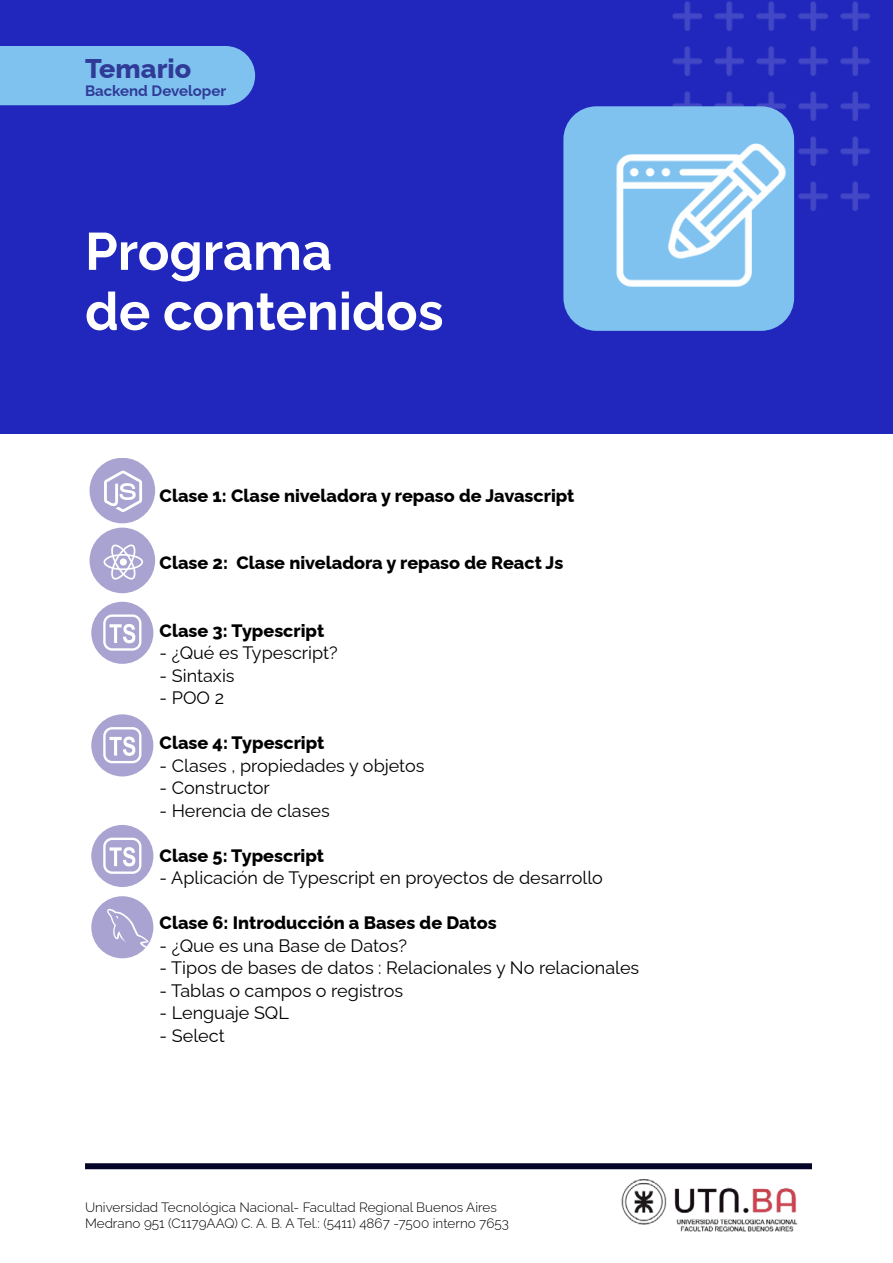
<style>
.page{position:relative;width:893px;height:1263px;background:#fff}
.page>*{position:absolute;margin:0;border:0;box-sizing:border-box;transform-origin:0 0}
.t1{font:700 52.5px/60px "Raleway";color:#fff}
.t2{font:800 27px "Raleway";color:#2f3b97}
.t3{font:18px "Raleway";color:#000}
.t4{font:800 18px "Raleway";color:#000}
.t5{font:700 15px "Raleway";color:#2f3b97}
.t6{font:300 13.5px/16.2px "Raleway";color:#000}
</style>
<div class="page">
<img style="left:621px;top:1179px;width:177px;height:53px">
<div style="left:85px;top:1163px;width:727px;height:6px;background:#050529"></div>
<div style="left:0;top:1px;width:892px;height:433px;background:#2127bc"></div>
<img style="left:672px;top:1px;width:198px;height:218px">
<div style="left:563px;top:106px;width:231px;height:225px;background:#7fc2ef;border-radius:33px"></div>
<img style="left:616px;top:123px;width:178px;height:183px">
<div style="left:0;top:46px;width:255px;height:60px;background:#7fc2ef"></div>
<div style="left:91px;top:602px;width:62px;height:62px;background:#a8a3d1;border-radius:50%"></div>
<svg style="left:109px;top:624px;width:26px;height:19px"></svg>
<div style="left:103px;top:614px;width:38px;height:37px;border:2px solid #fff;border-radius:8px"></div>
<div style="left:91px;top:714px;width:62px;height:62px;background:#a8a3d1;border-radius:50%"></div>
<svg style="left:109px;top:736px;width:26px;height:20px"></svg>
<div style="left:103px;top:727px;width:38px;height:36px;border:2px solid #fff;border-radius:8px"></div>
<div style="left:91px;top:825px;width:62px;height:62px;background:#a8a3d1;border-radius:50%"></div>
<svg style="left:109px;top:847px;width:26px;height:19px"></svg>
<div style="left:103px;top:838px;width:38px;height:36px;border:2px solid #fff;border-radius:8px"></div>
<div style="left:90px;top:458px;width:65px;height:65px;background:#a8a3d1;border-radius:50%"></div>
<svg style="left:104px;top:470px;width:38px;height:42px"></svg>
<div style="left:91px;top:896px;width:62px;height:62px;background:#a8a3d1;border-radius:50%"></div>
<svg style="left:107px;top:908px;width:43px;height:43px"></svg>
<div style="left:90px;top:528px;width:65px;height:65px;background:#a8a3d1;border-radius:50%"></div>
<svg style="left:104px;top:544px;width:39px;height:35px"></svg>
<h2 class="t2" style="left:85px;top:47px;width:108px">Temario</h2>
<p class="t5" style="left:85px;top:78px;width:143px">Backend Developer</p>
<h1 class="t1" style="left:85px;top:215px;width:360px">Programa<br>de contenidos</h1>
<p class="t4" style="left:160px;top:481px;width:416px">Clase 1: Clase niveladora y repaso de Javascript</p>
<p class="t4" style="left:160px;top:548px;width:405px">Clase 2: Clase niveladora y repaso de React Js</p>
<p class="t4" style="left:160px;top:616px;width:166px">Clase 3: Typescript</p>
<p class="t3" style="left:160px;top:638px;width:180px">- ¿Qué es Typescript?</p>
<p class="t3" style="left:160px;top:661px;width:76px">- Sintaxis</p>
<p class="t3" style="left:160px;top:683px;width:66px">- POO 2</p>
<p class="t4" style="left:160px;top:728px;width:166px">Clase 4: Typescript</p>
<p class="t3" style="left:160px;top:751px;width:266px">- Clases , propiedades y objetos</p>
<p class="t3" style="left:160px;top:773px;width:112px">- Constructor</p>
<p class="t3" style="left:160px;top:796px;width:172px">- Herencia de clases</p>
<p class="t4" style="left:160px;top:841px;width:166px">Clase 5: Typescript</p>
<p class="t3" style="left:160px;top:863px;width:445px">- Aplicación de Typescript en proyectos de desarrollo</p>
<p class="t4" style="left:160px;top:908px;width:338px">Clase 6: Introducción a Bases de Datos</p>
<p class="t3" style="left:160px;top:931px;width:249px">- ¿Que es una Base de Datos?</p>
<p class="t3" style="left:160px;top:953px;width:481px">- Tipos de bases de datos : Relacionales y No relacionales</p>
<p class="t3" style="left:160px;top:976px;width:245px">- Tablas o campos o registros</p>
<p class="t3" style="left:160px;top:998px;width:131px">- Lenguaje SQL</p>
<p class="t3" style="left:160px;top:1021px;width:67px">- Select</p>
<p class="t6" style="left:85px;top:1197px;width:425px">Universidad Tecnológica Nacional- Facultad Regional Buenos Aires<br>Medrano 951 (C1179AAQ) C. A. B. A Tel.: (5411) 4867 -7500 interno 7653</p>
</div>
